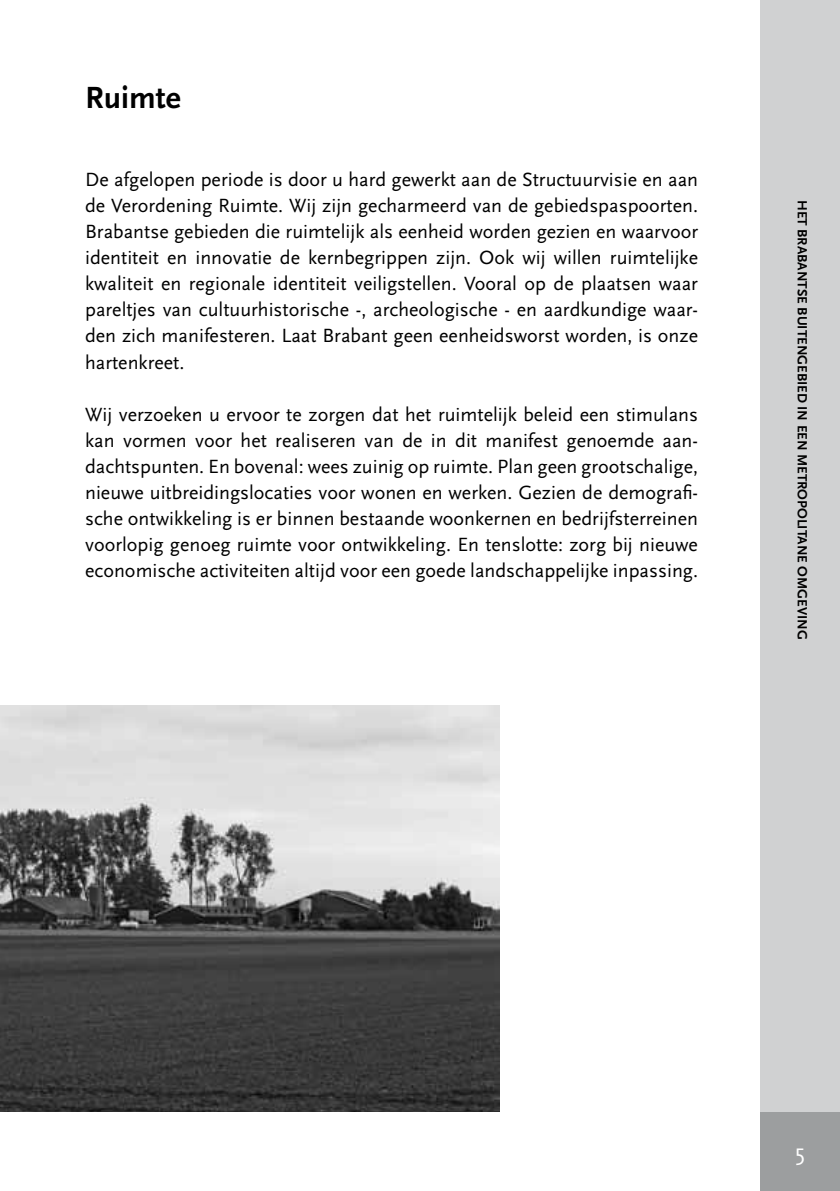
<style>
.page{position:relative;width:840px;height:1191px;background:#fff}
.page>*{position:absolute;margin:0;border:0;box-sizing:border-box;transform-origin:0 0}
.t1{font:700 32px "Scala Sans";color:#000}
.t2{font:24px "Scala Sans";color:#fff}
.t3{font:20px/26px "Scala Sans";color:#000;text-align:justify}
.t4{font:700 14px "Scala Sans";color:#000}
</style>
<div class="page">
<div style="left:760px;top:1111px;width:79px;height:80px;background:#9c9e9f"></div>
<div style="left:760px;top:0;width:79px;height:1111px;background:#d0d1d2"></div>
<img style="left:0;top:705px;width:499px;height:406px">
<h1 class="t1" style="left:85px;top:79px;width:97px">Ruimte</h1>
<p class="t3" style="left:85px;top:167px;width:614px">De afgelopen periode is door u hard gewerkt aan de Structuurvisie en aan de Verordening Ruimte. Wij zijn gecharmeerd van de gebiedspaspoorten.<br>Brabantse gebieden die ruimtelijk als eenheid worden gezien en waarvoor identiteit en innovatie de kernbegrippen zijn. Ook wij willen ruimtelijke kwaliteit en regionale identiteit veiligstellen. Vooral op de plaatsen waar pareltjes van cultuurhistorische -, archeologische - en aardkundige waar&shy;den zich manifesteren. Laat Brabant geen eenheidsworst worden, is onze hartenkreet.</p>
<p class="t3" style="left:85px;top:401px;width:614px">Wij verzoeken u ervoor te zorgen dat het ruimtelijk beleid een stimulans kan vormen voor het realiseren van de in dit manifest genoemde aan&shy;dachtspunten. En bovenal: wees zuinig op ruimte. Plan geen grootschalige, nieuwe uitbreidingslocaties voor wonen en werken. Gezien de demografi&shy;sche ontwikkeling is er binnen bestaande woonkernen en bedrijfsterreinen voorlopig genoeg ruimte voor ontwikkeling. En tenslotte: zorg bij nieuwe economische activiteiten altijd voor een goede landschappelijke inpassing.</p>
<p class="t4" style="left:810px;top:200px;width:439px;rotate:90deg">Het Brabantse buiteng ebied in een m etropolitane omgeving</p>
<p class="t2" style="left:794px;top:1137px;width:11px">5</p>
</div>
